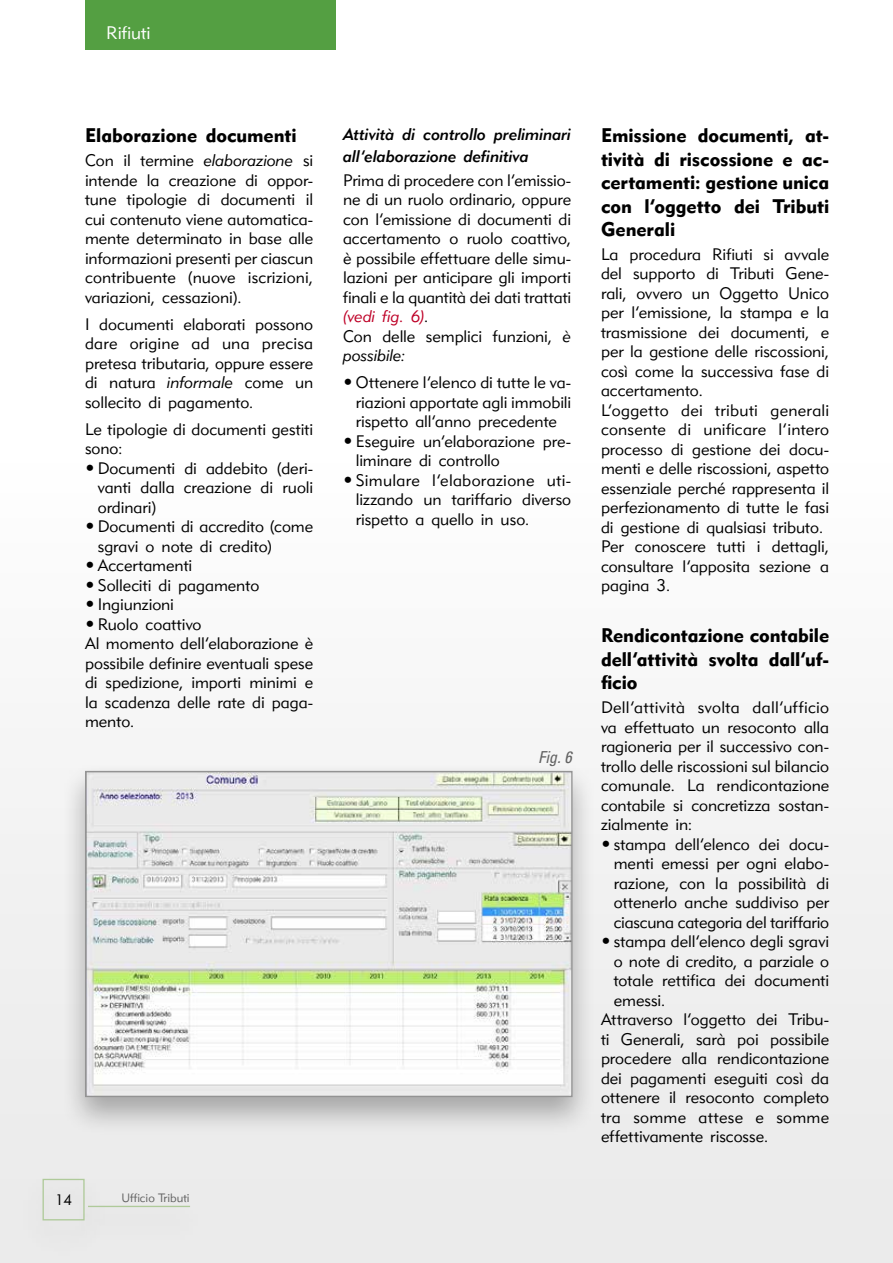
<style>
.page{position:relative;width:893px;height:1263px;background:#fff}
.page>*{position:absolute;margin:0;border:0;box-sizing:border-box;transform-origin:0 0}
.t1{font:19.5px/23.4px "Geometric 415 BT Black A";letter-spacing:-.005em;color:#000;text-align:justify}
.t2{font:18px "Geometric 415 BT Lite A";color:#fff}
.t3{font:16.5px/19.5px "Geometric 415 BT Lite A";color:#000;text-align:justify}
.t4{font:16.5px/21.6px "Geometric 415 BT Medium Italic A";color:#000}
.t5{font:16.5px "Geometric 415 BT Lite A";letter-spacing:.02em;color:#000}
.t6{font:16.5px "Geometric 415 BT Lite Italic A";color:#be0027}
.t7{font:16.5px "Geometric 415 BT Lite Italic A";color:#000}
.t8{font:italic condensed 16.5px "Univers LT";color:#636363}
.t9{font:15px "Geometric 415 BT Lite A";color:#000}
.t10{font:12px "Geometric 415 BT Lite A";color:#636363}
.s1{font-family:"Geometric 415 BT Lite Italic A"}
.s2{font-family:"Futura"}
.s3{font-family:"Geometric 415 BT Lite A";color:#000}
</style>
<div class="page">
<div style="left:0;top:0;width:893px;height:1263px;background:linear-gradient(to bottom,#fff,#ebebeb)"></div>
<div style="left:19px;top:1170px;width:89px;height:89px;background:#e9e9e9"></div>
<div style="left:43px;top:1179px;width:42px;height:41px;border:1px solid #afca9a"></div>
<div style="left:69px;top:1197px;width:140px;height:49px;background:#e9e9e9"></div>
<hr style="left:88px;top:1206px;width:102px;height:1px;background:#afca9a">
<div style="left:61px;top:762px;width:535px;height:374px;background:#000;opacity:.3"></div>
<img style="left:87px;top:773px;width:484px;height:322px">
<div style="left:85px;top:771px;width:488px;height:326px;border:1px solid #939393"></div>
<div style="left:85px;top:0;width:250px;height:49px;background:#549f42"></div>
<p class="t2" style="left:106px;top:22px;width:46px">Rifiuti</p>
<p class="t1" style="left:85px;top:124px;width:213px">Elaborazione documenti</p>
<p class="t3" style="left:85px;top:150px;width:230px">Con il termine <span class="s1">elaborazione</span> si intende la creazione di oppor&shy;tune tipologie di documenti il cui contenuto viene automatica&shy;mente determinato in base alle informazioni presenti per ciascun contribuente (nuove iscrizioni, variazioni, cessazioni).</p>
<p class="t3" style="left:85px;top:314px;width:230px">I documenti elaborati possono dare origine ad una precisa pretesa tributaria, oppure essere di natura <span class="s1">informale</span> come un sollecito di pagamento.</p>
<p class="t3" style="left:85px;top:419px;width:230px">Le tipologie di documenti gestiti sono:</p>
<p class="t3" style="left:98px;top:458px;width:217px;text-indent:-13px"><span class="s2">•</span> Documenti di addebito (deri&shy;vanti dalla creazione di ruoli ordinari)</p>
<p class="t3" style="left:98px;top:516px;width:217px;text-indent:-13px"><span class="s2">•</span> Documenti di accredito (come sgravi o note di credito)</p>
<p class="t3" style="left:85px;top:556px;width:109px"><span class="s2">•</span> Accertamenti</p>
<p class="t3" style="left:85px;top:575px;width:176px"><span class="s2">•</span> Solleciti di pagamento</p>
<p class="t3" style="left:85px;top:595px;width:90px"><span class="s2">•</span> Ingiunzioni</p>
<p class="t3" style="left:85px;top:614px;width:230px;text-align:left"><span class="s2">•</span> Ruolo coattivo<br>Al momento dell’elaborazione è possibile definire eventuali spese di spedizione, importi minimi e la scadenza delle rate di paga&shy;mento.</p>
<p class="t9" style="left:55px;top:1190px;width:19px">14</p>
<p class="t10" style="left:121px;top:1190px;width:70px">Ufficio Tributi</p>
<p class="t4" style="left:343px;top:123px;width:230px">Attività di controllo preliminari all’elaborazione definitiva</p>
<p class="t3" style="left:343px;top:170px;width:230px">Prima di procedere con l’emissio&shy;ne di un ruolo ordinario, oppure con l’emissione di documenti di accertamento o ruolo coattivo, è possibile effettuare delle simu&shy;lazioni per anticipare gli importi finali e la quantità dei dati trattati</p>
<p class="t6" style="left:343px;top:306px;width:87px">(vedi fig. 6)<span class="s3">.</span></p>
<p class="t3" style="left:343px;top:326px;width:230px">Con delle semplici funzioni, <span class="s1">è</span></p>
<p class="t7" style="left:343px;top:345px;width:64px">possibile:</p>
<p class="t3" style="left:356px;top:372px;width:217px;text-indent:-13px"><span class="s2">•</span> Ottenere l’elenco di tutte le va&shy;riazioni apportate agli immobili rispetto all’anno precedente</p>
<p class="t3" style="left:356px;top:431px;width:217px;text-indent:-13px"><span class="s2">•</span> Eseguire un’elaborazione pre&shy;liminare di controllo</p>
<p class="t3" style="left:356px;top:470px;width:217px;text-indent:-13px"><span class="s2">•</span> Simulare l’elaborazione uti&shy;lizzando un tariffario diverso rispetto a quello in uso.</p>
<p class="t8" style="left:538px;top:747px;width:35px">Fig. 6</p>
<p class="t1" style="left:601px;top:124px;width:230px">Emissione documenti, at&shy;tività di riscossione e ac&shy;certamenti: gestione unica con l’oggetto dei Tributi Generali</p>
<p class="t3" style="left:601px;top:244px;width:230px;text-align:left">La procedura Rifiuti si avvale del supporto di Tributi Gene&shy;rali, ovvero un Oggetto Unico per l’emissione, la stampa e la trasmissione dei documenti, e per la gestione delle riscossioni, così come la successiva fase di accertamento.<br>L’oggetto dei tributi generali consente di unificare l’intero processo di gestione dei docu&shy;menti e delle riscossioni, aspetto essenziale perché rappresenta il perfezionamento di tutte le fasi di gestione di qualsiasi tributo.<br>Per conoscere tutti i dettagli, consultare l’apposita sezione a pagina 3.</p>
<p class="t1" style="left:601px;top:624px;width:230px">Rendicontazione contabile dell’attività svolta dall’uf&shy;ficio</p>
<p class="t3" style="left:601px;top:697px;width:230px">Dell’attività svolta dall’ufficio va effettuato un resoconto alla ragioneria per il successivo con&shy;trollo delle riscossioni sul bilancio comunale. La rendicontazione contabile si concretizza sostan&shy;zialmente in:</p>
<p class="t3" style="left:614px;top:834px;width:217px;text-indent:-13px"><span class="s2">•</span> stampa dell’elenco dei docu&shy;menti emessi per ogni elabo&shy;razione, con la possibilità di ottenerlo anche suddiviso per ciascuna categoria del tariffario</p>
<p class="t3" style="left:601px;top:931px;width:230px"><span class="s2">•</span> stampa dell’elenco degli sgravi</p>
<p class="t3" style="left:614px;top:951px;width:217px">o note di credito, a parziale o</p>
<p class="t3" style="left:614px;top:970px;width:217px">totale rettifica dei documenti</p>
<p class="t3" style="left:614px;top:990px;width:53px">emessi.</p>
<p class="t3" style="left:601px;top:1009px;width:230px">Attraverso l’oggetto dei Tribu-</p>
<p class="t3" style="left:601px;top:1029px;width:230px">ti Generali, sarà poi possibile</p>
<p class="t3" style="left:601px;top:1048px;width:230px">procedere alla rendicontazione</p>
<p class="t3" style="left:601px;top:1068px;width:230px">dei pagamenti eseguiti così da</p>
<p class="t3" style="left:601px;top:1087px;width:230px">ottenere il resoconto completo</p>
<p class="t5" style="left:601px;top:1107px;width:230px">tra somme attese e somme</p>
<p class="t3" style="left:601px;top:1126px;width:169px">effettivamente riscosse.</p>
</div>
